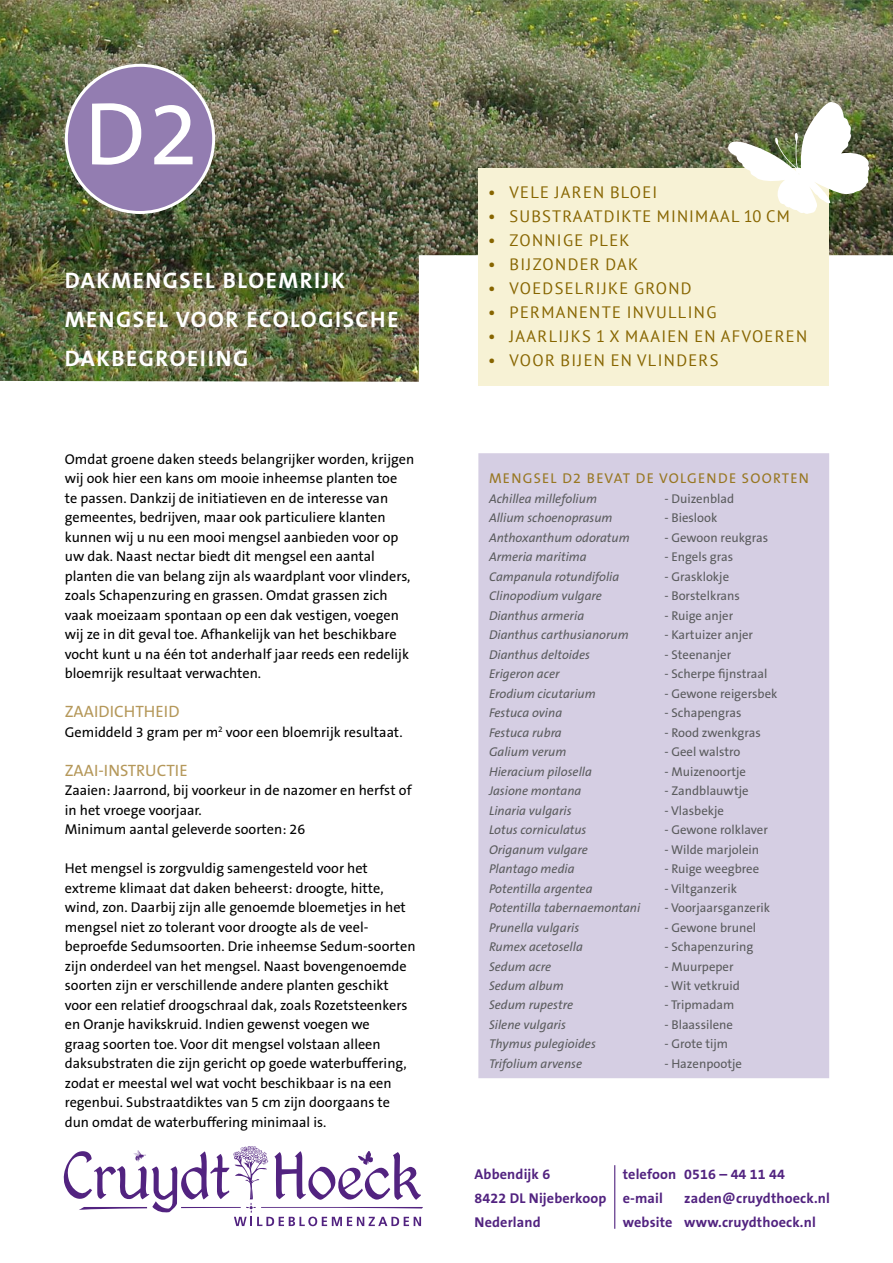
<style>
.page{position:relative;width:893px;height:1263px;background:#fff}
.page>*{position:absolute;margin:0;border:0;box-sizing:border-box;transform-origin:0 0}
.t1{font:90px "The Sans B5 Plain";color:#fff}
.t2{font:700 22.5px/39px "The Sans B7";letter-spacing:.07em;color:#fff}
.t3{font:16.5px "PT Sans";letter-spacing:.08em;color:#876500}
.t4{font:16.5px "The Sans B5 Plain";color:#b5985a}
.t5{font:14.25px/19.5px "The Sans B5 Plain";color:#000}
.t6{font:700 14.25px/24px "The Sans B7";letter-spacing:.01em;color:#522380}
.t7{font:14.25px "The Sans B5 Plain";letter-spacing:.09em;color:#987722}
.t8{font:italic 12.75px/19.5px "The Sans B5 Plain";color:#5a5b5d}
.t9{font:12.75px "The Sans B5 Plain";color:#5a5b5d}
</style>
<div class="page">
<svg style="left:64px;top:1146px;width:359px;height:80px"></svg>
<hr style="left:614px;top:1165px;width:1px;height:64px;background:#522380">
<img style="left:0;top:0;width:893px;height:382px">
<div style="left:478px;top:453px;width:351px;height:625px;background:#d5cee3;border:3px solid #d5cee3"></div>
<div style="left:66px;top:65px;width:148px;height:147px;background:#937db1;border-radius:50%"></div>
<div style="left:65px;top:64px;width:150px;height:150px;border:3px solid #fff;border-radius:50%"></div>
<div style="left:479px;top:169px;width:350px;height:217px;background:#f7f2d5"></div>
<svg style="left:726px;top:102px;width:145px;height:113px"></svg>
<h1 class="t1" style="left:84px;top:87px;width:116px">D2</h1>
<h2 class="t2" style="left:65px;top:262px;width:335px">DAKMENGSEL BLOEMRIJK<br>MENGSEL VOOR ECOLOGISCHE<br>DAKBEGROEIING</h2>
<p class="t5" style="left:65px;top:449px;width:351px">Omdat groene daken steeds belangrijker worden, krijgen wij ook hier een kans om mooie inheemse planten toe<br>te passen. Dankzij de initiatieven en de interesse van gemeentes, bedrijven, maar ook particuliere klanten kunnen wij u nu een mooi mengsel aanbieden voor op uw dak. Naast nectar biedt dit mengsel een aantal planten die van belang zijn als waardplant voor vlinders, zoals Schapenzuring en grassen. Omdat grassen zich vaak moeizaam spontaan op een dak vestigen, voegen wij ze in dit geval toe. Afhankelijk van het beschikbare vocht kunt u na één tot anderhalf jaar reeds een redelijk bloemrijk resultaat verwachten.</p>
<p class="t4" style="left:65px;top:703px;width:116px">ZAAIDICHTHEID</p>
<p class="t5" style="left:65px;top:722px;width:339px">Gemiddeld 3 gram per m<sup>2</sup> voor een bloemrijk resultaat.</p>
<p class="t4" style="left:65px;top:761px;width:124px">ZAAI-INSTRUCTIE</p>
<p class="t5" style="left:65px;top:781px;width:348px">Zaaien: Jaarrond, bij voorkeur in de nazomer en herfst of in het vroege voorjaar.<br>Minimum aantal geleverde soorten: 26</p>
<p class="t5" style="left:65px;top:859px;width:352px">Het mengsel is zorgvuldig samengesteld voor het extreme klimaat dat daken beheerst: droogte, hitte, wind, zon. Daarbij zijn alle genoemde bloemetjes in het mengsel niet zo tolerant voor droogte als de veel&shy;beproefde Sedumsoorten. Drie inheemse Sedum-soorten zijn onderdeel van het mengsel. Naast bovengenoemde soorten zijn er verschillende andere planten geschikt voor een relatief droogschraal dak, zoals Rozetsteenkers en Oranje havikskruid. Indien gewenst voegen we<br>graag soorten toe. Voor dit mengsel volstaan alleen daksubstraten die zijn gericht op goede waterbuffering, zodat er meestal wel wat vocht beschikbaar is na een regenbui. Substraatdiktes van 5 cm zijn doorgaans te dun omdat de waterbuffering minimaal is.</p>
<p class="t3" style="left:488px;top:181px;width:171px">• VELE JAREN BLOEI</p>
<p class="t3" style="left:488px;top:205px;width:303px">• SUBSTRAATDIKTE MINIMAAL 10 CM</p>
<p class="t3" style="left:488px;top:229px;width:143px">• ZONNIGE PLEK</p>
<p class="t3" style="left:488px;top:253px;width:151px">• BIJZONDER DAK</p>
<p class="t3" style="left:488px;top:277px;width:205px">• VOEDSELRIJKE GROND</p>
<p class="t3" style="left:488px;top:301px;width:230px">• PERMANENTE INVULLING</p>
<p class="t3" style="left:488px;top:325px;width:320px">• JAARLIJKS 1 X MAAIEN EN AFVOEREN</p>
<p class="t3" style="left:488px;top:349px;width:232px">• VOOR BIJEN EN VLINDERS</p>
<p class="t7" style="left:489px;top:471px;width:321px">MENGSEL D2 BEVAT DE VOLGENDE SOORTEN</p>
<p class="t8" style="left:489px;top:489px;width:109px">Achillea millefolium</p>
<p class="t9" style="left:664px;top:492px;width:71px">- Duizenblad</p>
<p class="t8" style="left:489px;top:508px;width:125px">Allium schoenoprasum</p>
<p class="t9" style="left:664px;top:511px;width:54px">- Bieslook</p>
<p class="t8" style="left:489px;top:528px;width:142px">Anthoxanthum odoratum</p>
<p class="t9" style="left:664px;top:531px;width:105px">- Gewoon reukgras</p>
<p class="t8" style="left:489px;top:547px;width:99px">Armeria maritima</p>
<p class="t9" style="left:664px;top:550px;width:70px">- Engels gras</p>
<p class="t8" style="left:489px;top:567px;width:132px">Campanula rotundifolia</p>
<p class="t9" style="left:664px;top:570px;width:66px">- Grasklokje</p>
<p class="t8" style="left:489px;top:586px;width:115px">Clinopodium vulgare</p>
<p class="t9" style="left:664px;top:589px;width:77px">- Borstelkrans</p>
<p class="t8" style="left:489px;top:606px;width:97px">Dianthus armeria</p>
<p class="t9" style="left:664px;top:609px;width:70px">- Ruige anjer</p>
<p class="t8" style="left:489px;top:625px;width:141px">Dianthus carthusianorum</p>
<p class="t9" style="left:664px;top:628px;width:90px">- Kartuizer anjer</p>
<p class="t8" style="left:489px;top:645px;width:102px">Dianthus deltoides</p>
<p class="t9" style="left:664px;top:648px;width:68px">- Steenanjer</p>
<p class="t8" style="left:489px;top:664px;width:72px">Erigeron acer</p>
<p class="t9" style="left:664px;top:667px;width:104px">- Scherpe fijnstraal</p>
<p class="t8" style="left:489px;top:684px;width:108px">Erodium cicutarium</p>
<p class="t9" style="left:664px;top:687px;width:115px">- Gewone reigersbek</p>
<p class="t8" style="left:489px;top:703px;width:75px">Festuca ovina</p>
<p class="t9" style="left:664px;top:706px;width:79px">- Schapengras</p>
<p class="t8" style="left:489px;top:723px;width:74px">Festuca rubra</p>
<p class="t9" style="left:664px;top:726px;width:98px">- Rood zwenkgras</p>
<p class="t8" style="left:489px;top:742px;width:79px">Galium verum</p>
<p class="t9" style="left:664px;top:745px;width:78px">- Geel walstro</p>
<p class="t8" style="left:489px;top:762px;width:105px">Hieracium pilosella</p>
<p class="t9" style="left:664px;top:765px;width:83px">- Muizenoortje</p>
<p class="t8" style="left:489px;top:781px;width:94px">Jasione montana</p>
<p class="t9" style="left:664px;top:784px;width:86px">- Zandblauwtje</p>
<p class="t8" style="left:489px;top:801px;width:84px">Linaria vulgaris</p>
<p class="t9" style="left:664px;top:803px;width:61px">- Vlasbekje</p>
<p class="t8" style="left:489px;top:820px;width:99px">Lotus corniculatus</p>
<p class="t9" style="left:664px;top:823px;width:105px">- Gewone rolklaver</p>
<p class="t8" style="left:489px;top:840px;width:100px">Origanum vulgare</p>
<p class="t9" style="left:664px;top:842px;width:96px">- Wilde marjolein</p>
<p class="t8" style="left:489px;top:859px;width:105px">Plantago media<br>Potentilla argentea</p>
<p class="t9" style="left:664px;top:862px;width:96px">- Ruige weegbree</p>
<p class="t9" style="left:664px;top:881px;width:74px">- Viltganzerik</p>
<p class="t8" style="left:489px;top:898px;width:153px">Potentilla tabernaemontani<br>Prunella vulgaris</p>
<p class="t9" style="left:664px;top:901px;width:107px">- Voorjaarsganzerik</p>
<p class="t9" style="left:664px;top:920px;width:93px">- Gewone brunel</p>
<p class="t8" style="left:489px;top:937px;width:95px">Rumex acetosella</p>
<p class="t9" style="left:664px;top:940px;width:90px">- Schapenzuring</p>
<p class="t8" style="left:489px;top:957px;width:64px">Sedum acre</p>
<p class="t9" style="left:664px;top:959px;width:71px">- Muurpeper</p>
<p class="t8" style="left:489px;top:976px;width:76px">Sedum album</p>
<p class="t9" style="left:664px;top:979px;width:77px">- Wit vetkruid</p>
<p class="t8" style="left:489px;top:996px;width:86px">Sedum rupestre</p>
<p class="t9" style="left:664px;top:998px;width:71px">- Tripmadam</p>
<p class="t8" style="left:489px;top:1015px;width:79px">Silene vulgaris</p>
<p class="t9" style="left:664px;top:1018px;width:70px">- Blaassilene</p>
<p class="t8" style="left:489px;top:1035px;width:108px">Thymus pulegioides</p>
<p class="t9" style="left:664px;top:1037px;width:65px">- Grote tijm</p>
<p class="t8" style="left:489px;top:1054px;width:95px">Trifolium arvense</p>
<p class="t9" style="left:664px;top:1057px;width:79px">- Hazenpootje</p>
<p class="t6" style="left:475px;top:1162px;width:133px">Abbendijk 6<br>8422 DL Nijeberkoop<br>Nederland</p>
<p class="t6" style="left:623px;top:1162px;width:164px">telefoon 0516 – 44 11 44 e-mail</p>
<p class="t6" style="left:623px;top:1186px;width:209px;text-indent:62px">zaden@cruydthoeck.nl website www.cruydthoeck.nl</p>
</div>
